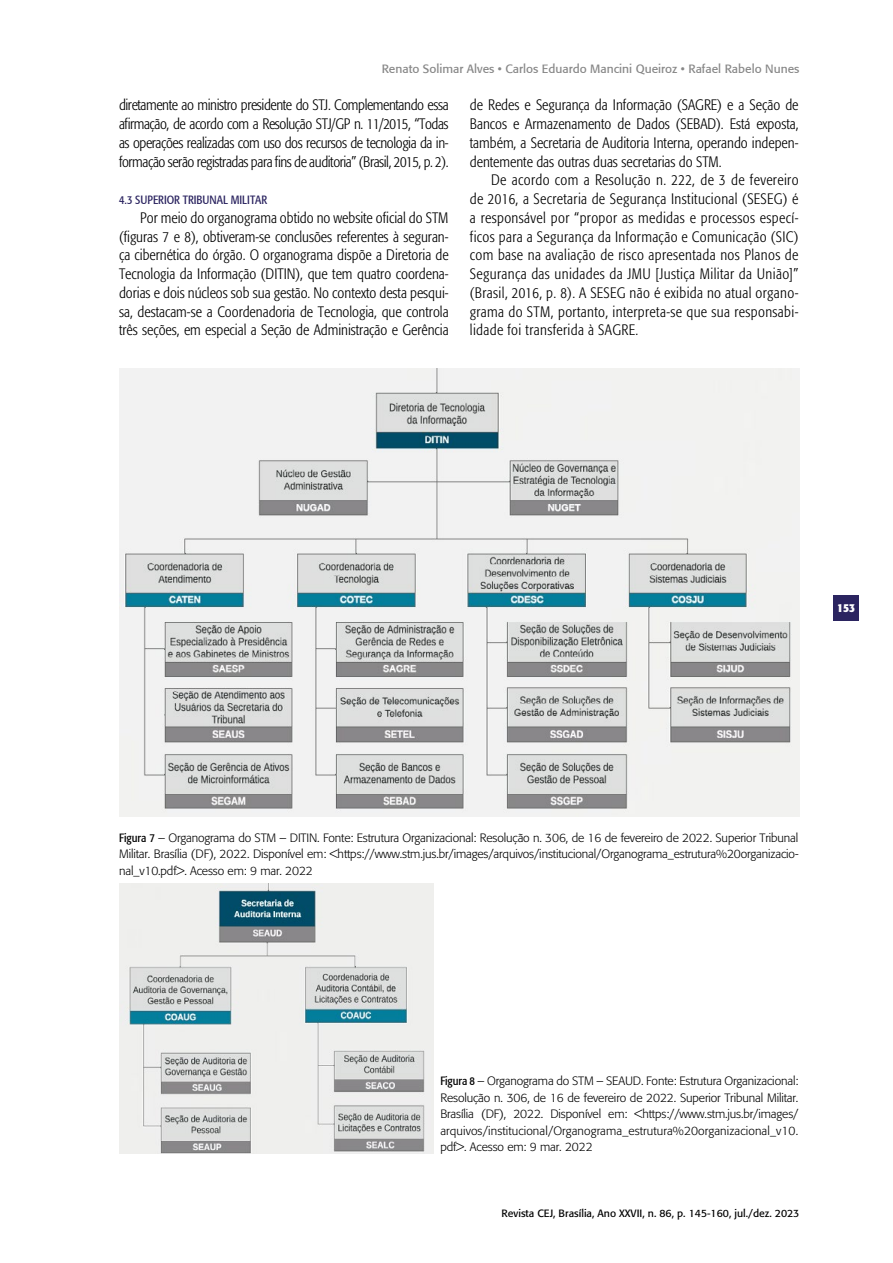
<style>
.page{position:relative;width:893px;height:1263px;background:#fff}
.page>*{position:absolute;margin:0;border:0;box-sizing:border-box;transform-origin:0 0}
.t1{font:300 condensed 15px/18.8px "Formata";color:#000;text-align:justify}
.t2{font:300 12px/16.5px "Formata";letter-spacing:-.01em;color:#000;text-align:justify}
.t3{font:12px "Formata";color:#878787}
.t4{font:condensed 12px "Formata";color:#2b2460}
.t5{font:700 condensed 12px "Formata";color:#fff}
.t6{font:10.5px "Formata";color:#000}
.s1{font-weight:400;font-stretch:condensed}
</style>
<div class="page">
<div style="left:833px;top:595px;width:26px;height:26px;background:#2b2460"></div>
<img style="left:119px;top:368px;width:680px;height:448px">
<img style="left:119px;top:883px;width:315px;height:271px">
<p class="t3" style="left:382px;top:61px;width:419px">Renato Solimar Alves • Carlos Eduardo Mancini Queiroz • Rafael Rabelo Nunes</p>
<p class="t1" style="left:119px;top:96px;width:331px">diretamente ao ministro presidente do STJ. Complementando essa afirmação, de acordo com a Resolução STJ/GP n. 11/2015, “Todas as operações realizadas com uso dos recursos de tecnologia da in&shy;formação serão registradas para fins de auditoria” (Brasil, 2015, p. 2).</p>
<p class="t4" style="left:119px;top:193px;width:150px">4.3 SUPERIOR TRIBUNAL MILITAR</p>
<p class="t1" style="left:119px;top:208px;width:331px;text-indent:21px">Por meio do organograma obtido no website oficial do STM (figuras 7 e 8), obtiveram-se conclusões referentes à seguran&shy;ça cibernética do órgão. O organograma dispõe a Diretoria de Tecnologia da Informação (DITIN), que tem quatro coordena&shy;dorias e dois núcleos sob sua gestão. No contexto desta pesqui&shy;sa, destacam-se a Coordenadoria de Tecnologia, que controla três seções, em especial a Seção de Administração e Gerência</p>
<p class="t1" style="left:470px;top:96px;width:330px">de Redes e Segurança da Informação (SAGRE) e a Seção de Bancos e Armazenamento de Dados (SEBAD). Está exposta, também, a Secretaria de Auditoria Interna, operando indepen&shy;dentemente das outras duas secretarias do STM.</p>
<p class="t1" style="left:470px;top:171px;width:330px;text-indent:21px">De acordo com a Resolução n. 222, de 3 de fevereiro de 2016, a Secretaria de Segurança Institucional (SESEG) é a responsável por “propor as medidas e processos especí&shy;ficos para a Segurança da Informação e Comunicação (SIC) com base na avaliação de risco apresentada nos Planos de Segurança das unidades da JMU [Justiça Militar da União]” (Brasil, 2016, p. 8). A SESEG não é exibida no atual organo&shy;grama do STM, portanto, interpreta-se que sua responsabi&shy;lidade foi transferida à SAGRE.</p>
<p class="t5" style="left:837px;top:601px;width:19px">153</p>
<p class="t2" style="left:119px;top:829px;width:681px"><span class="s1">Figura 7</span> – Organograma do STM – DITIN. Fonte: Estrutura Organizacional: Resolução n. 306, de 16 de fevereiro de 2022. Superior Tribunal Militar. Brasília (DF), 2022. Disponível em: &lt;https://www.stm.jus.br/images/arquivos/institucional/Organograma_estrutura%20organizacio&shy;nal_v10.pdf&gt;. Acesso em: 9 mar. 2022</p>
<p class="t2" style="left:440px;top:1073px;width:360px"><span class="s1">Figura 8</span> – Organograma do STM – SEAUD. Fonte: Estrutura Organizacional:<br>Resolução n. 306, de 16 de fevereiro de 2022. Superior Tribunal Militar.<br>Brasília (DF), 2022. Disponível em: &lt;https://www.stm.jus.br/images/ arquivos/institucional/Organograma_estrutura%20organizacional_v10. pdf&gt;. Acesso em: 9 mar. 2022</p>
<p class="t6" style="left:501px;top:1206px;width:299px">Revista CEJ, Brasília, Ano XXVII, n. 86, p. 145-160, jul./dez. 2023</p>
</div>
